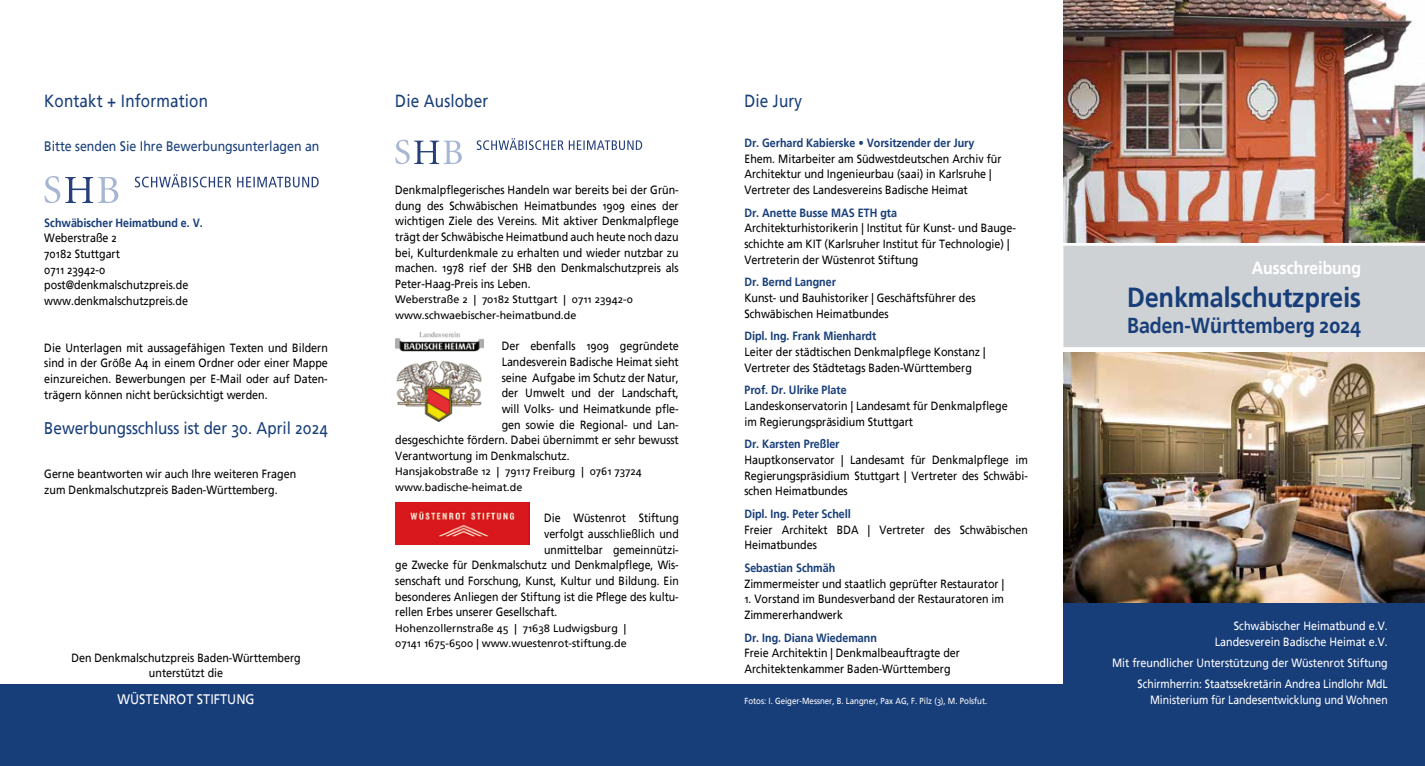
<style>
.page{position:relative;width:1425px;height:766px;background:#fff}
.page>*{position:absolute;margin:0;border:0;box-sizing:border-box;transform-origin:0 0}
.t1{font:700 27.5px "Frutiger Linotype";color:#183e7a;scale:.9 1}
.t2{font:700 21.5px "Frutiger Linotype";color:#183e7a;scale:.9 1}
.t3{font:17.5px "Frutiger Linotype";letter-spacing:.01em;color:#183e7a;scale:.87 1}
.t4{font:700 17.5px "Frutiger Linotype";color:#fff;scale:.9 1}
.t5{font:16.88px "Frutiger Linotype";color:#183e7a;scale:.9 1}
.t6{font:13.75px "Frutiger Linotype";color:#183e7a;scale:.9 1}
.t7{font:13.75px "Frutiger Linotype";color:#fff;scale:.92 1}
.t8{font:11.88px/15.6px "Frutiger Linotype";color:#000;scale:.9 1}
.t9{font:11.88px/15.6px "Frutiger Linotype";color:#000;scale:.89 1}
.t10{font:700 11.88px "Frutiger Linotype";color:#183e7a;scale:.9 1}
.t11{font:11.88px/15.6px "Frutiger Linotype";color:#fff;text-align:right;scale:.9 1}
.t12{font:11.88px "Frutiger Linotype";color:#fff;scale:.88 1}
.t13{font:10.75px/15.6px "Frutiger Linotype";color:#000}
.t14{font:8.75px "Frutiger Linotype";color:#fff;scale:.9 1}
</style>
<div class="page">
<div style="left:1063px;top:602px;width:361px;height:163px;background:#183e7a"></div>
<img style="left:1063px;top:352px;width:361px;height:250px">
<div style="left:0;top:684px;width:1063px;height:81px;background:#183e7a"></div>
<img style="left:1063px;top:0;width:361px;height:242px">
<svg style="left:135px;top:174px;width:184px;height:13px"></svg>
<svg style="left:44px;top:176px;width:74px;height:27px"></svg>
<svg style="left:477px;top:138px;width:165px;height:12px"></svg>
<svg style="left:395px;top:140px;width:67px;height:24px"></svg>
<img style="left:395px;top:331px;width:89px;height:90px">
<img style="left:395px;top:502px;width:135px;height:42px">
<div style="left:1064px;top:246px;width:360px;height:100px;background:#cfd2d4"></div>
<div style="left:1063px;top:246px;width:361px;height:101px;border:1px solid #cfd2d4"></div>
<h3 class="t3" style="left:44px;top:90px;width:190px">Kontakt + Information</h3>
<p class="t6" style="left:44px;top:138px;width:307px">Bitte senden Sie Ihre Bewerbungsunterlagen an</p>
<p class="t10" style="left:44px;top:215px;width:178px">Schwäbischer Heimatbund e. V.</p>
<p class="t8" style="left:44px;top:230px;width:161px">Weberstraße 2<br>70182 Stuttgart<br>0711 23942-0 post@denkmalschutzpreis.de www.denkmalschutzpreis.de</p>
<p class="t8" style="left:44px;top:340px;width:316px;text-align:justify">Die Unterlagen mit aussagefähigen Texten und Bildern sind in der Größe A4 in einem Ordner oder einer Mappe einzureichen. Bewerbungen per E-Mail oder auf Daten&shy;trägern können nicht berücksichtigt werden.</p>
<h3 class="t5" style="left:44px;top:418px;width:317px">Bewerbungsschluss ist der 30. April 2024</h3>
<p class="t8" style="left:44px;top:466px;width:281px">Gerne beantworten wir auch Ihre weiteren Fragen zum Denkmalschutzpreis Baden-Württemberg.</p>
<p class="t8" style="left:71px;top:649px;width:256px;text-align:center">Den Denkmalschutzpreis Baden-Württemberg unterstützt die</p>
<p class="t7" style="left:117px;top:690px;width:150px">WÜSTENROT STIFTUNG</p>
<h3 class="t3" style="left:395px;top:90px;width:108px">Die Auslober</h3>
<p class="t8" style="left:395px;top:182px;width:316px;text-align:justify">Denkmalpflegerisches Handeln war bereits bei der Grün&shy;dung des Schwäbischen Heimatbundes 1909 eines der wichtigen Ziele des Vereins. Mit aktiver Denkmalpflege trägt der Schwäbische Heimatbund auch heute noch dazu bei, Kulturdenkmale zu erhalten und wieder nutzbar zu machen. 1978 rief der SHB den Denkmalschutzpreis als Peter-Haag-Preis ins Leben.</p>
<p class="t13" style="left:395px;top:292px;width:239px">Weberstraße 2 | 70182 Stuttgart | 0711 23942-0 www.schwaebischer-heimatbund.de</p>
<p class="t8" style="left:501px;top:338px;width:198px">Der ebenfalls 1909 gegründete</p>
<p class="t8" style="left:501px;top:354px;width:198px">Landesverein Badische Heimat sieht</p>
<p class="t8" style="left:501px;top:369px;width:198px">seine Aufgabe im Schutz der Natur,</p>
<p class="t8" style="left:501px;top:385px;width:198px">der Umwelt und der Landschaft,</p>
<p class="t8" style="left:501px;top:401px;width:198px">will Volks- und Heimatkunde pfle-</p>
<p class="t8" style="left:501px;top:416px;width:198px">gen sowie die Regional- und Lan-</p>
<p class="t8" style="left:395px;top:432px;width:316px">desgeschichte fördern. Dabei übernimmt er sehr bewusst</p>
<p class="t8" style="left:395px;top:447px;width:195px">Verantwortung im Denkmalschutz.</p>
<p class="t13" style="left:395px;top:463px;width:248px">Hansjakobstraße 12 | 79117 Freiburg | 0761 73724 www.badische-heimat.de</p>
<p class="t9" style="left:544px;top:510px;width:153px">Die Wüstenrot Stiftung</p>
<p class="t9" style="left:544px;top:526px;width:153px">verfolgt ausschließlich und</p>
<p class="t9" style="left:544px;top:541px;width:153px">unmittelbar gemeinnützi-</p>
<p class="t9" style="left:395px;top:557px;width:320px">ge Zwecke für Denkmalschutz und Denkmalpflege, Wis-</p>
<p class="t9" style="left:395px;top:572px;width:320px">senschaft und Forschung, Kunst, Kultur und Bildung. Ein</p>
<p class="t9" style="left:395px;top:588px;width:320px">besonderes Anliegen der Stiftung ist die Pflege des kultu-</p>
<p class="t9" style="left:395px;top:604px;width:184px">rellen Erbes unserer Gesellschaft.</p>
<p class="t13" style="left:395px;top:620px;width:233px">Hohenzollernstraße 45 | 71638 Ludwigsburg |<br>07141 1675-6500 | www.wuestenrot-stiftung.de</p>
<h3 class="t3" style="left:744px;top:90px;width:68px">Die Jury</h3>
<p class="t10" style="left:744px;top:136px;width:257px">Dr. Gerhard Kabierske • Vorsitzender der Jury</p>
<p class="t8" style="left:744px;top:151px;width:287px">Ehem. Mitarbeiter am Südwestdeutschen Archiv für<br>Architektur und Ingenieurbau (saai) in Karlsruhe |<br>Vertreter des Landesvereins Badische Heimat</p>
<p class="t10" style="left:744px;top:205px;width:171px">Dr. Anette Busse MAS ETH gta</p>
<p class="t8" style="left:744px;top:220px;width:303px">Architekturhistorikerin | Institut für Kunst- und Bauge&shy;schichte am KIT (Karlsruher Institut für Technologie) |<br>Vertreterin der Wüstenrot Stiftung</p>
<p class="t10" style="left:744px;top:275px;width:103px">Dr. Bernd Langner</p>
<p class="t8" style="left:744px;top:290px;width:258px">Kunst- und Bauhistoriker | Geschäftsführer des<br>Schwäbischen Heimatbundes</p>
<p class="t10" style="left:744px;top:329px;width:148px">Dipl. Ing. Frank Mienhardt</p>
<p class="t8" style="left:744px;top:344px;width:269px">Leiter der städtischen Denkmalpflege Konstanz |<br>Vertreter des Städtetags Baden-Württemberg</p>
<p class="t10" style="left:744px;top:383px;width:115px">Prof. Dr. Ulrike Plate</p>
<p class="t8" style="left:744px;top:398px;width:294px">Landeskonservatorin | Landesamt für Denkmalpflege im Regierungspräsidium Stuttgart</p>
<p class="t10" style="left:744px;top:437px;width:107px">Dr. Karsten Preßler</p>
<p class="t8" style="left:744px;top:452px;width:316px;text-align:justify">Hauptkonservator | Landesamt für Denkmalpflege im Regierungspräsidium Stuttgart | Vertreter des Schwäbi&shy;schen Heimatbundes</p>
<p class="t10" style="left:744px;top:506px;width:120px">Dipl. Ing. Peter Schell</p>
<p class="t9" style="left:744px;top:521px;width:320px">Freier Architekt BDA | Vertreter des Schwäbischen<br>Heimatbundes</p>
<p class="t10" style="left:744px;top:560px;width:102px">Sebastian Schmäh</p>
<p class="t8" style="left:744px;top:575px;width:290px">Zimmermeister und staatlich geprüfter Restaurator |</p>
<p class="t8" style="left:744px;top:591px;width:290px">1. Vorstand im Bundesverband der Restauratoren im<br>Zimmererhandwerk</p>
<p class="t10" style="left:744px;top:630px;width:149px">Dr. Ing. Diana Wiedemann</p>
<p class="t8" style="left:744px;top:645px;width:241px">Freie Architektin | Denkmalbeauftragte der<br>Architektenkammer Baden-Württemberg</p>
<h3 class="t4" style="left:1251px;top:257px;width:123px">Ausschreibung</h3>
<h1 class="t1" style="left:1127px;top:280px;width:261px">Denkmalschutzpreis</h1>
<h2 class="t2" style="left:1127px;top:312px;width:261px">Baden-Württemberg 2024</h2>
<p class="t11" style="left:1214px;top:618px;width:194px">Schwäbischer Heimatbund e.V.<br>Landesverein Badische Heimat e.V.</p>
<p class="t11" style="left:1112px;top:652px;width:308px;line-height:21px">Mit freundlicher Unterstützung der Wüstenrot Stiftung<br>Schirmherrin: Staatssekretärin Andrea Lindlohr MdL</p>
<p class="t14" style="left:744px;top:695px;width:271px">Fotos: I. Geiger-Messner, B. Langner, Pax AG, F. Pilz (3), M. Polsfut.</p>
<p class="t12" style="left:1150px;top:692px;width:271px">Ministerium für Landesentwicklung und Wohnen</p>
</div>
